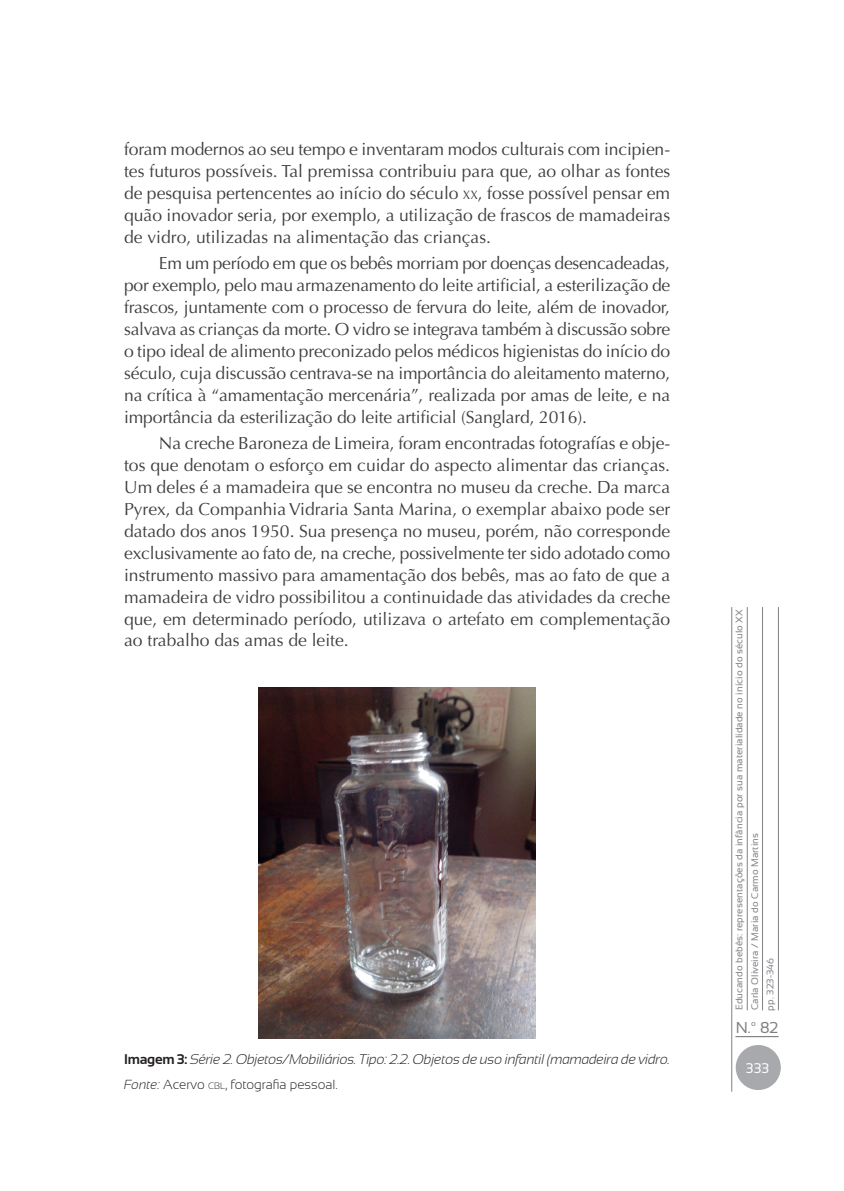
<style>
.page{position:relative;width:844px;height:1191px;background:#fff}
.page>*{position:absolute;margin:0;border:0;box-sizing:border-box;transform-origin:0 0}
.Texto_Secun{font:17.5px/21.9px "Optima";color:#3e3e3f;text-align:justify}
.t1{font:15.75px "Sansation";color:#808285}
.Nombre_tabla{font:italic 300 14px "Sansation";letter-spacing:-.02em;color:#231f20}
.t2{font:14px "Sansation";color:#fff}
.Fuente_tabla_-_graf{font:300 13.12px "Sansation";color:#231f20}
.t3{font:9.62px/15.6px "Sansation";letter-spacing:.01em;color:#808285}
.s1{font-size:12.25px}
.s2{font-weight:700;font-style:normal}
.s3{font-style:italic}
.s4{font-size:9.1px}
</style>
<div class="page">
<hr style="left:731px;top:607px;width:1px;height:484px;background:#808285">
<hr style="left:746px;top:607px;width:1px;height:403px;background:#808285">
<hr style="left:762px;top:607px;width:1px;height:403px;background:#808285">
<hr style="left:777px;top:607px;width:1px;height:403px;background:#808285">
<hr style="left:735px;top:1036px;width:43px;height:1px;background:#6c6d70">
<div style="left:735px;top:1045px;width:45px;height:45px;background:#a8a9ad;border-radius:50%"></div>
<img style="left:258px;top:688px;width:277px;height:350px">
<p class="Texto_Secun" style="left:124px;top:138px;width:547px">foram modernos ao seu tempo e inventaram modos culturais com incipien&shy;tes futuros possíveis. Tal premissa contribuiu para que, ao olhar as fontes de pesquisa pertencentes ao início do século <span class="s1">xx</span>, fosse possível pensar em quão inovador seria, por exemplo, a utilização de frascos de mamadeiras de vidro, utilizadas na alimentação das crianças.</p>
<p class="Texto_Secun" style="left:124px;top:253px;width:547px;text-indent:35px">Em um período em que os bebês morriam por doenças desencadeadas, por exemplo, pelo mau armazenamento do leite artificial, a esterilização de frascos, juntamente com o processo de fervura do leite, além de inovador, salvava as crianças da morte. O vidro se integrava também à discussão sobre o tipo ideal de alimento preconizado pelos médicos higienistas do início do século, cuja discussão centrava-se na importância do aleitamento materno, na crítica à “amamentação mercenária”, realizada por amas de leite, e na importância da esterilização do leite artificial (Sanglard, 2016).</p>
<p class="Texto_Secun" style="left:124px;top:433px;width:547px;text-indent:35px">Na creche Baroneza de Limeira, foram encontradas fotografías e obje&shy;tos que denotam o esforço em cuidar do aspecto alimentar das crianças.<br>Um deles é a mamadeira que se encontra no museu da creche. Da marca Pyrex, da Companhia Vidraria Santa Marina, o exemplar abaixo pode ser datado dos anos 1950. Sua presença no museu, porém, não corresponde exclusivamente ao fato de, na creche, possivelmente ter sido adotado como instrumento massivo para amamentação dos bebês, mas ao fato de que a mamadeira de vidro possibilitou a continuidade das atividades da creche que, em determinado período, utilizava o artefato em complementação ao trabalho das amas de leite.</p>
<p class="Nombre_tabla" style="left:124px;top:1051px;width:547px"><span class="s2">Imagem 3:</span> Série 2. Objetos/Mobiliários. Tipo: 2.2. Objetos de uso infantil (mamadeira de vidro.</p>
<p class="Fuente_tabla_-_graf" style="left:124px;top:1076px;width:215px"><span class="s3">Fonte:</span> Acervo <span class="s4">cbl</span>, fotografia pessoal.</p>
<p class="t3" style="left:731px;top:1010px;width:403px;rotate:-90deg">Educando bebês: representações da infância por sua materialidade no início do século XX<br>Carla Oliveira / Maria do Carmo Martins<br>pp. 323-346</p>
<p class="t1" style="left:735px;top:1018px;width:44px">N.º 82</p>
<p class="t2" style="left:745px;top:1060px;width:25px">333</p>
</div>
